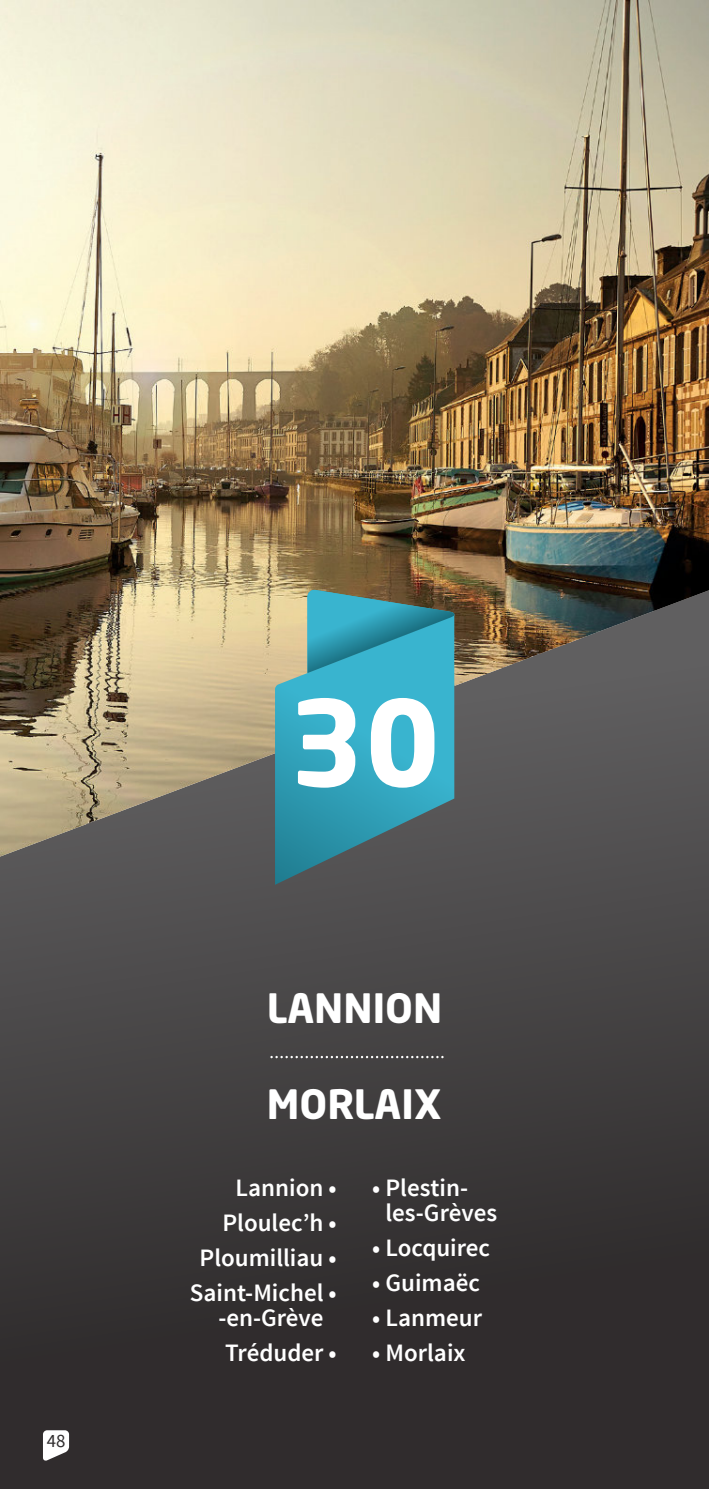
<style>
.page{position:relative;width:709px;height:1489px;background:#fff}
.page>*{position:absolute;margin:0;border:0;box-sizing:border-box;transform-origin:0 0}
.t1{font:700 117.75px "Neo Sans Std";color:#fff}
.t2{font:700 40px "Neo Sans Std";color:#fff}
.t3{font:600 25px/35px "Source Sans Pro";color:#fff}
.t4{font:18.75px "Source Sans Pro";color:#2f2c2d}
</style>
<div class="page">
<svg style="left:0;top:868px;width:709px;height:620px;background:#3c393a"></svg>
<img style="left:0;top:0;width:709px;height:857px">
<svg style="left:271px;top:1055px;width:172px;height:3px"></svg>
<svg style="left:43px;top:1429px;width:26px;height:31px"></svg>
<svg style="left:275px;top:589px;width:179px;height:295px;background:#4699a8"></svg>
<svg style="left:307px;top:590px;width:147px;height:83px;background:#399aac"></svg>
<p class="t4" style="left:47px;top:1433px;width:20px">48</p>
<h1 class="t1" style="left:288px;top:696px;width:154px">30</h1>
<h2 class="t2" style="left:267px;top:992px;width:177px">LANNION</h2>
<h2 class="t2" style="left:267px;top:1088px;width:176px">MORLAIX</h2>
<p class="t3" style="left:190px;top:1172px;width:148px;text-align:right">Lannion •<br>Ploulec’h •<br>Ploumilliau •<br>Saint-Michel •</p>
<p class="t3" style="left:218px;top:1302px;width:120px">-en-Grève<br>Tréduder •</p>
<p class="t3" style="left:385px;top:1177px;width:113px;line-height:25px;text-indent:-13px">• Plestin&shy;les-Grèves</p>
<p class="t3" style="left:372px;top:1232px;width:119px">• Locquirec</p>
<p class="t3" style="left:372px;top:1267px;width:109px">• Guimaëc</p>
<p class="t3" style="left:372px;top:1302px;width:111px">• Lanmeur</p>
<p class="t3" style="left:372px;top:1337px;width:95px">• Morlaix</p>
</div>
